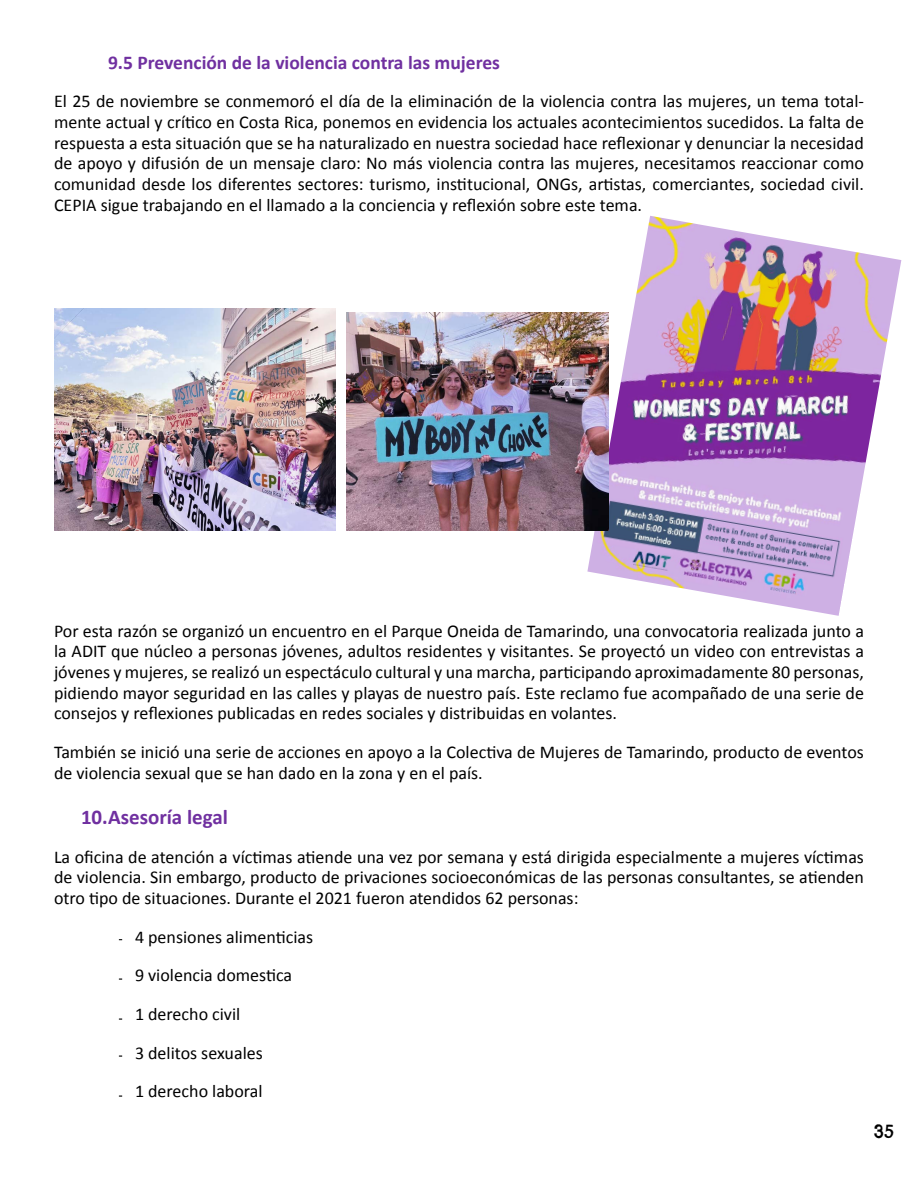
<style>
.page{position:relative;width:918px;height:1188px;background:#fff}
.page>*{position:absolute;margin:0;border:0;box-sizing:border-box;transform-origin:0 0}
.t1{font:700 21px "Calibri";color:#7030a0}
.t2{font:700 19.5px "Calibri";color:#7030a0}
.t3{font:18px/20.7px "Calibri";color:#000;text-align:justify}
.t4{font:18px "Chelsea Market";color:#000}
</style>
<div class="page">
<img style="left:587px;top:216px;width:314px;height:400px">
<img style="left:54px;top:308px;width:281px;height:222px">
<img style="left:346px;top:313px;width:263px;height:217px">
<p class="t2" style="left:81px;top:50px;width:421px">• 9.5 Prevención de la violencia contra las mujeres</p>
<p class="t3" style="left:54px;top:90px;width:812px">El 25 de noviembre se conmemoró el día de la eliminación de la violencia contra las mujeres, un tema total&shy;mente actual y crítico en Costa Rica, ponemos en evidencia los actuales acontecimientos sucedidos. La falta de respuesta a esta situación que se ha naturalizado en nuestra sociedad hace reflexionar y denunciar la necesidad de apoyo y difusión de un mensaje claro: No más violencia contra las mujeres, necesitamos reaccionar como comunidad desde los diferentes sectores: turismo, institucional, ONGs, artistas, comerciantes, sociedad civil.<br>CEPIA sigue trabajando en el llamado a la conciencia y reflexión sobre este tema.</p>
<p class="t3" style="left:54px;top:619px;width:812px">Por esta razón se organizó un encuentro en el Parque Oneida de Tamarindo, una convocatoria realizada junto a la ADIT que núcleo a personas jóvenes, adultos residentes y visitantes. Se proyectó un video con entrevistas a jóvenes y mujeres, se realizó un espectáculo cultural y una marcha, participando aproximadamente 80 personas, pidiendo mayor seguridad en las calles y playas de nuestro país. Este reclamo fue acompañado de una serie de consejos y reflexiones publicadas en redes sociales y distribuidas en volantes.</p>
<p class="t3" style="left:54px;top:741px;width:811px">También se inició una serie de acciones en apoyo a la Colectiva de Mujeres de Tamarindo, producto de eventos de violencia sexual que se han dado en la zona y en el país.</p>
<p class="t1" style="left:81px;top:804px;width:148px">10.Asesoría legal</p>
<p class="t3" style="left:54px;top:845px;width:811px">La oficina de atención a víctimas atiende una vez por semana y está dirigida especialmente a mujeres víctimas de violencia. Sin embargo, producto de privaciones socioeconómicas de las personas consultantes, se atienden otro tipo de situaciones. Durante el 2021 fueron atendidos 62 personas:</p>
<p class="t3" style="left:108px;top:926px;width:207px">• 4 pensiones alimenticias</p>
<p class="t3" style="left:108px;top:964px;width:186px">• 9 violencia domestica</p>
<p class="t3" style="left:108px;top:1003px;width:134px">• 1 derecho civil</p>
<p class="t3" style="left:108px;top:1042px;width:156px">• 3 delitos sexuales</p>
<p class="t3" style="left:108px;top:1080px;width:156px">• 1 derecho laboral</p>
<p class="t4" style="left:874px;top:1120px;width:22px">35</p>
</div>
